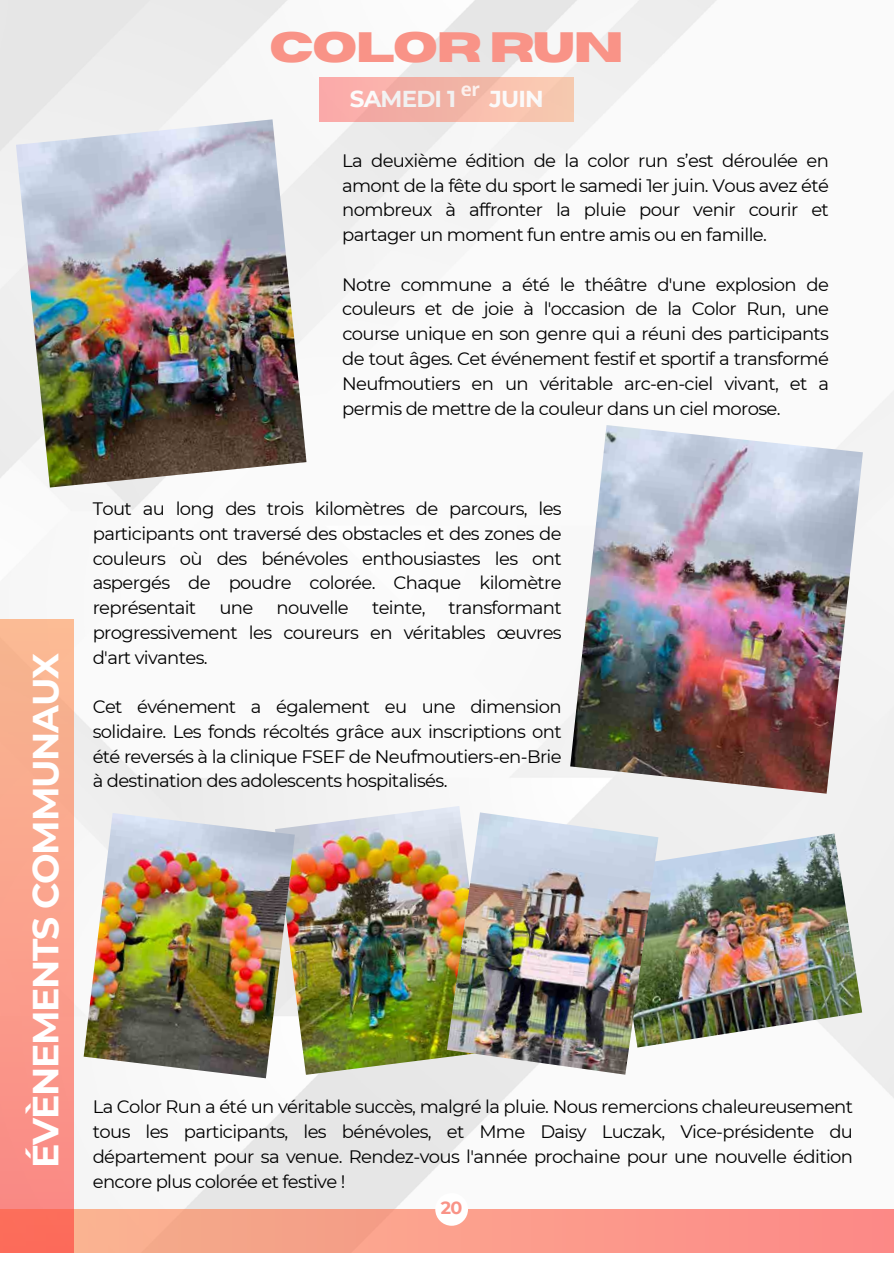
<style>
.page{position:relative;width:894px;height:1264px;background:#fff}
.page>*{position:absolute;margin:0;border:0;box-sizing:border-box;transform-origin:0 0}
.t1{font:700 42.3px "Horizon";letter-spacing:-.035em;color:#f99387}
.t2{font:700 36.15px "Montserrat";letter-spacing:-.035em;color:#fff}
.t3{font:700 22.95px "Montserrat";letter-spacing:-.035em;color:#fff}
.t4{font:700 18.75px "Open Sans";color:#fff}
.t5{font:18px/24.8px "Montserrat";letter-spacing:-.035em;color:#000;text-align:justify}
.t6{font:700 17.55px "Montserrat";color:#f99387}
</style>
<div class="page">
<img style="left:0;top:0;width:893px;height:1209px">
<svg style="left:73px;top:1209px;width:820px;height:43px;background:#f99c8a"></svg>
<svg style="left:0;top:620px;width:73px;height:632px;background:#fa9d88"></svg>
<div style="left:435px;top:1192px;width:33px;height:33px;background:#fff;border-radius:16px"></div>
<img style="left:658px;top:833px;width:203px;height:214px">
<img style="left:275px;top:806px;width:215px;height:268px">
<img style="left:447px;top:812px;width:211px;height:262px">
<img style="left:570px;top:425px;width:292px;height:368px">
<img style="left:16px;top:119px;width:290px;height:368px">
<img style="left:84px;top:813px;width:211px;height:265px">
<div style="left:319px;top:78px;width:255px;height:44px;background:linear-gradient(to right,#f6a4a4,#f6caaf)"></div>
<h2 class="t2" style="left:20px;top:1168px;width:516px;rotate:-90deg">ÉVÈNEMENTS COMMUNAUX</h2>
<h1 class="t1" style="left:269px;top:21px;width:356px">COLOR RUN</h1>
<p class="t4" style="left:460px;top:75px;width:21px">er</p>
<p class="t3" style="left:350px;top:82px;width:108px">SAMEDI 1</p>
<p class="t3" style="left:489px;top:82px;width:56px">JUIN</p>
<p class="t5" style="left:342px;top:147px;width:488px">La deuxième édition de la color run s’est déroulée en amont de la fête du sport le samedi 1er juin. Vous avez été nombreux à affronter la pluie pour venir courir et partager un moment fun entre amis ou en famille.</p>
<p class="t5" style="left:342px;top:271px;width:488px">Notre commune a été le théâtre d'une explosion de couleurs et de joie à l'occasion de la Color Run, une course unique en son genre qui a réuni des participants de tout âges. Cet événement festif et sportif a transformé Neufmoutiers en un véritable arc-en-ciel vivant, et a permis de mettre de la couleur dans un ciel morose.</p>
<p class="t5" style="left:93px;top:495px;width:470px">Tout au long des trois kilomètres de parcours, les participants ont traversé des obstacles et des zones de couleurs où des bénévoles enthousiastes les ont aspergés de poudre colorée. Chaque kilomètre représentait</p>
<p class="t5" style="left:93px;top:594px;width:470px;text-indent:356px">transformant progressivement les coureurs en véritables œuvres d'art vivantes.</p>
<p class="t5" style="left:93px;top:693px;width:470px">Cet événement a également eu une dimension solidaire. Les fonds récoltés grâce aux inscriptions ont été reversés à la clinique FSEF de Neufmoutiers-en-Brie à destination des adolescents hospitalisés.</p>
<p class="t5" style="left:219px;top:594px;width:35px">une</p>
<p class="t5" style="left:276px;top:594px;width:74px">nouvelle</p>
<p class="t5" style="left:372px;top:594px;width:55px">teinte,</p>
<p class="t5" style="left:93px;top:1093px;width:761px">La Color Run a été un véritable succès, malgré la pluie. Nous remercions chaleureusement tous les participants, les bénévoles, et Mme Daisy Luczak, Vice-présidente du département pour sa venue. Rendez-vous l'année prochaine pour une nouvelle édition encore plus colorée et festive !</p>
<p class="t6" style="left:440px;top:1194px;width:23px">20</p>
</div>
